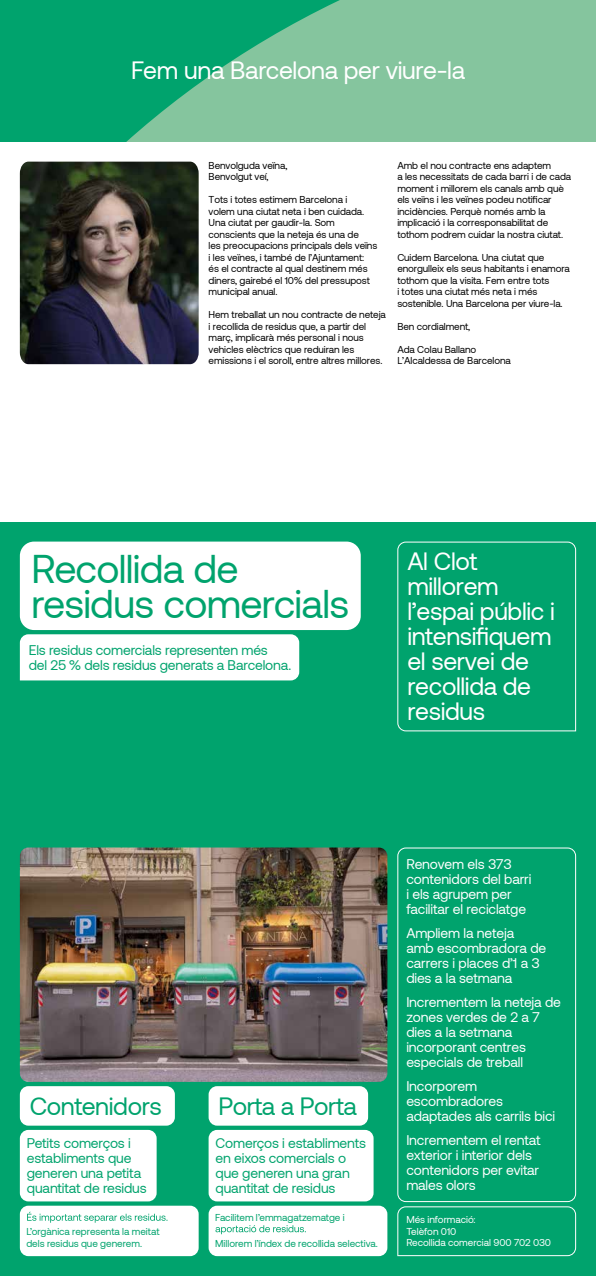
<style>
.page{position:relative;width:596px;height:1276px;background:#fff}
.page>*{position:absolute;margin:0;border:0;box-sizing:border-box;transform-origin:0 0}
.t1{font:40px/35px "Aeonik";letter-spacing:-.02em;color:#00a36d}
.t2{font:25px/25px "Aeonik";letter-spacing:-.015em;color:#fff}
.t3{font:25px "Aeonik";letter-spacing:-.02em;color:#00a36d}
.t4{font:14px/15px "Aeonik";letter-spacing:-.01em;color:#fff}
.t5{font:14px/15px "Aeonik";letter-spacing:-.01em;color:#00a36d}
.t6{font:10px/11.5px "Aeonik";letter-spacing:-.01em;color:#010101}
.t7{font:10px/11.5px "Aeonik";color:#00a36d}
.t8{font:10px/11.5px "Aeonik";letter-spacing:-.005em;color:#fff}
</style>
<div class="page">
<div style="left:0;top:901px;width:595px;height:375px;background:#00a36d"></div>
<div style="left:208px;top:1086px;width:160px;height:39px;background:#fff;border-radius:9px"></div>
<svg style="left:0;top:0;width:595px;height:142px;fill:#85c59e"></svg>
<div style="left:0;top:522px;width:595px;height:379px;background:#00a36d"></div>
<svg style="left:397px;top:1206px;width:178px;height:50px"></svg>
<div style="left:20px;top:634px;width:279px;height:46px;background:#fff"></div>
<div style="left:20px;top:541px;width:340px;height:89px;background:#fff;border-radius:14px"></div>
<div style="left:208px;top:1130px;width:165px;height:71px;background:#fff;border-radius:9px"></div>
<div style="left:208px;top:1205px;width:179px;height:51px;background:#fff;border-radius:9px"></div>
<svg style="left:215px;top:1225px;width:91px;height:9px"></svg>
<div style="left:20px;top:1130px;width:136px;height:71px;background:#fff;border-radius:9px"></div>
<div style="left:20px;top:1205px;width:178px;height:51px;background:#fff;border-radius:9px"></div>
<svg style="left:27px;top:1211px;width:140px;height:11px"></svg>
<div style="left:20px;top:1086px;width:155px;height:39px;background:#fff;border-radius:9px"></div>
<svg style="left:397px;top:541px;width:178px;height:190px"></svg>
<img style="left:20px;top:162px;width:178px;height:202px">
<svg style="left:397px;top:847px;width:178px;height:355px"></svg>
<img style="left:20px;top:847px;width:367px;height:235px">
<h2 class="t2" style="left:131px;top:58px;width:335px">Fem una Barcelona per viure-la</h2>
<p class="t6" style="left:208px;top:159px;width:80px">Benvolguda veïna,<br>Benvolgut veí,</p>
<p class="t6" style="left:208px;top:194px;width:170px">Tots i totes estimem Barcelona i<br>volem una ciutat neta i ben cuidada.<br>Una ciutat per gaudir-la. Som conscients que la neteja és una de<br>les preocupacions principals dels veïns i les veïnes, i també de l’Ajuntament:<br>és el contracte al qual destinem més diners, gairebé el 10% del pressupost municipal anual.</p>
<p class="t6" style="left:208px;top:309px;width:179px">Hem treballat un nou contracte de neteja i recollida de residus que, a partir del març, implicarà més personal i nous vehicles elèctrics que reduiran les emissions i el soroll, entre altres millores.</p>
<p class="t6" style="left:397px;top:159px;width:175px">Amb el nou contracte ens adaptem<br>a les necessitats de cada barri i de cada moment i millorem els canals amb què els veïns i les veïnes podeu notificar incidències. Perquè només amb la implicació i la corresponsabilitat de tothom podrem cuidar la nostra ciutat.</p>
<p class="t6" style="left:397px;top:251px;width:174px">Cuidem Barcelona. Una ciutat que enorgulleix els seus habitants i enamora tothom que la visita. Fem entre tots<br>i totes una ciutat més neta i més sostenible. Una Barcelona per viure-la.</p>
<p class="t6" style="left:397px;top:320px;width:74px">Ben cordialment,</p>
<p class="t6" style="left:397px;top:343px;width:115px">Ada Colau Ballano<br>L’Alcaldessa de Barcelona</p>
<h1 class="t1" style="left:31px;top:551px;width:319px">Recollida de residus comercials</h1>
<h3 class="t5" style="left:29px;top:642px;width:264px">Els residus comercials representen més<br>del 25 % dels residus generats a Barcelona.</h3>
<h2 class="t2" style="left:407px;top:549px;width:149px">Al Clot millorem l’espai públic i intensifiquem el servei de recollida de residus</h2>
<h2 class="t3" style="left:30px;top:1092px;width:134px">Contenidors</h2>
<h3 class="t5" style="left:27px;top:1136px;width:121px">Petits comerços i establiments que generen una petita quantitat de residus</h3>
<p class="t7" style="left:26px;top:1226px;width:135px">L’orgànica representa la meitat dels residus que generem.</p>
<h2 class="t3" style="left:218px;top:1092px;width:140px">Porta a Porta</h2>
<h3 class="t5" style="left:215px;top:1136px;width:152px">Comerços i establiments en eixos comercials o que generen una gran quantitat de residus</h3>
<p class="t7" style="left:215px;top:1211px;width:131px">Facilitem l’emmagatzematge i</p>
<p class="t7" style="left:215px;top:1237px;width:164px">Millorem l’índex de recollida selectiva.</p>
<h3 class="t4" style="left:406px;top:856px;width:126px">Renovem els 373 contenidors del barri i els agrupem per facilitar el reciclatge</h3>
<h3 class="t4" style="left:406px;top:925px;width:141px">Ampliem la neteja<br>amb escombradora de carrers i places d’1 a 3 dies a la setmana</h3>
<h3 class="t4" style="left:406px;top:994px;width:156px">Incrementem la neteja de zones verdes de 2 a 7 dies a la setmana incorporant centres especials de treball</h3>
<h3 class="t4" style="left:406px;top:1078px;width:150px">Incorporem escombradores adaptades als carrils bici</h3>
<h3 class="t4" style="left:406px;top:1132px;width:136px">Incrementem el rentat exterior i interior dels contenidors per evitar males olors</h3>
<p class="t8" style="left:406px;top:1214px;width:146px">Més informació:<br>Telèfon 010<br>Recollida comercial 900 702 030</p>
</div>
